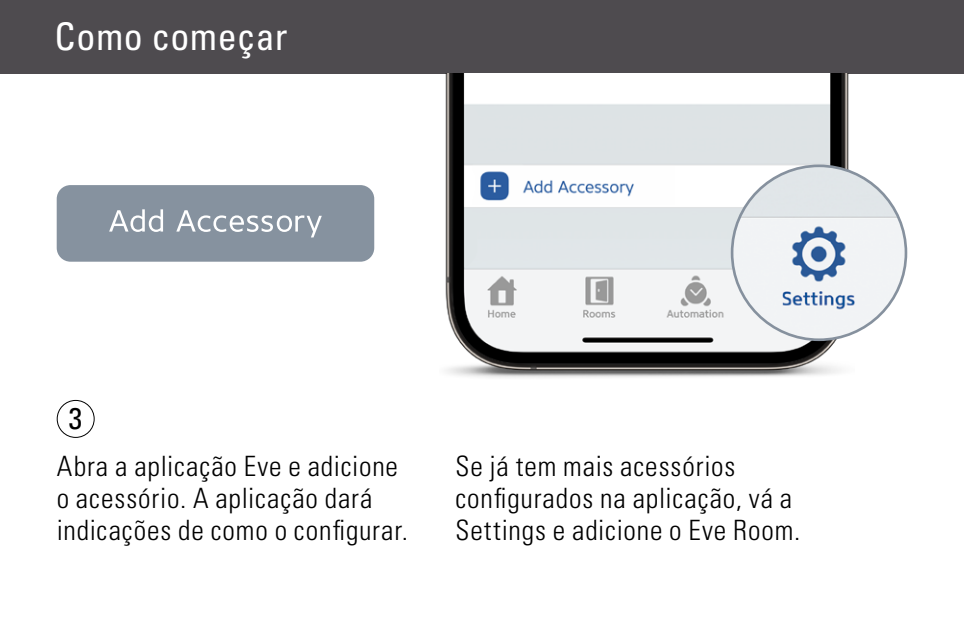
<style>
.page{position:relative;width:964px;height:624px;background:#fff}
.page>*{position:absolute;margin:0;border:0;box-sizing:border-box;transform-origin:0 0}
.t1{font:condensed 38px "Univers LT Std";letter-spacing:.01em;color:#fff}
.t2{font:condensed 30px "Univers LT Std";color:#000}
.t3{font:300 condensed 28px/32px "Univers LT Std";letter-spacing:.03em;color:#000}
</style>
<div class="page">
<div style="left:0;top:0;width:964px;height:74px;background:#4e4b4f"></div>
<img style="left:445px;top:74px;width:409px;height:304px">
<div style="left:57px;top:400px;width:38px;height:38px;border:1px solid #000;border-radius:50%"></div>
<div style="left:57px;top:185px;width:317px;height:77px;background:#86929f;border-radius:14px"></div>
<svg style="left:109px;top:209px;width:54px;height:23px"></svg>
<svg style="left:176px;top:210px;width:146px;height:27px"></svg>
<img style="left:732px;top:166px;width:174px;height:174px;border-radius:87px">
<h1 class="t1" style="left:54px;top:13px;width:235px">Como começar</h1>
<p class="t2" style="left:69px;top:399px;width:15px">3</p>
<p class="t3" style="left:57px;top:450px;width:353px">Abra a aplicação Eve e adicione o acessório. A aplicação dará indicações de como o configurar.</p>
<p class="t3" style="left:455px;top:450px;width:346px">Se já tem mais acessórios configurados na aplicação, vá a<br>Settings e adicione o Eve Room.</p>
</div>
